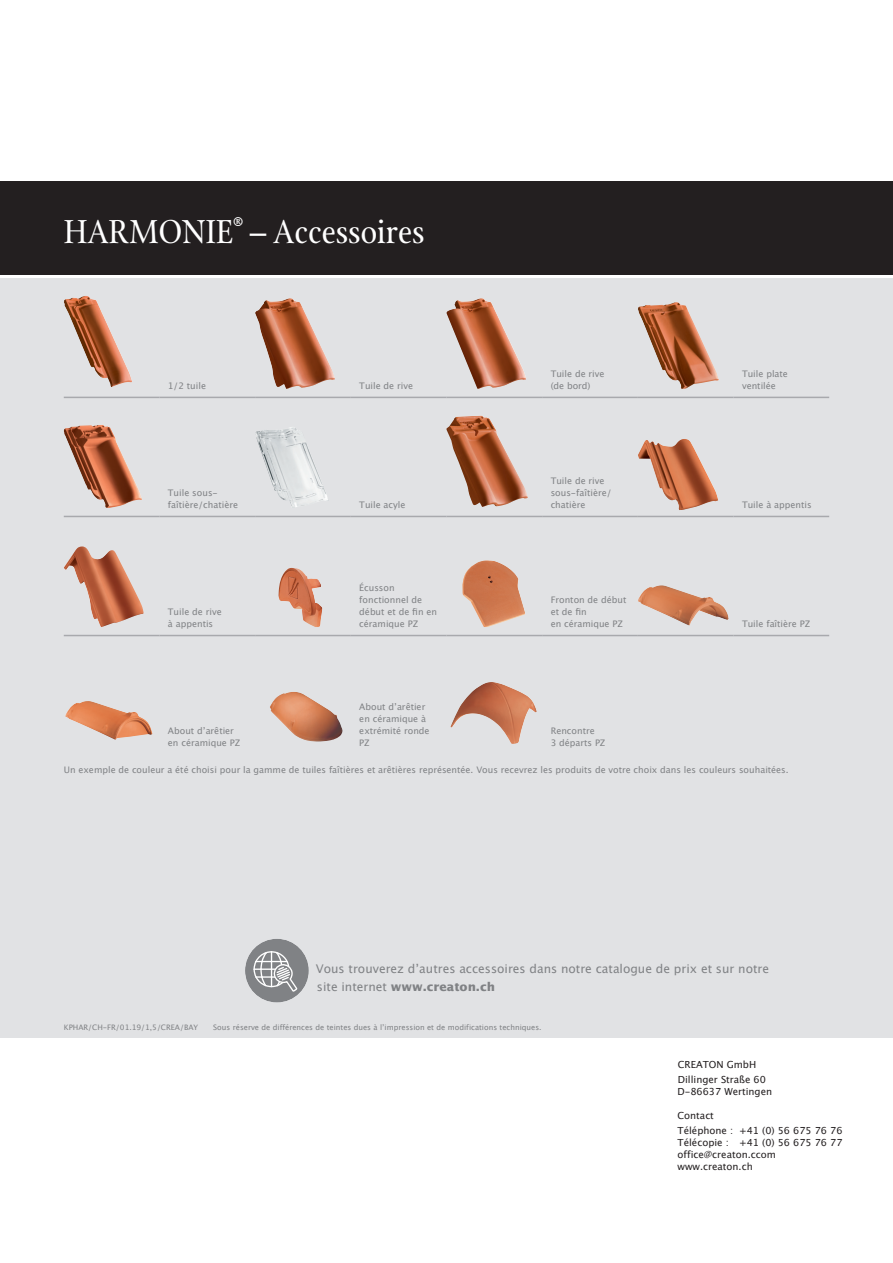
<style>
.page{position:relative;width:893px;height:1263px;background:#fff}
.page>*{position:absolute;margin:0;border:0;box-sizing:border-box;transform-origin:0 0}
.t1{font:36px "Stone Print Std";color:#fff}
.t2{font:12px "Lucida San Rom";color:#808285}
.t3{font:700 12px "Lucida San";color:#808285}
.t4{font:9.75px/15.1px "Lucida San Rom";color:#231f20}
.t5{font:9px/12px "Lucida San Rom";color:#808285}
.t6{font:7.5px "Lucida San Rom";color:#808285}
.s1{font-family:"Lucida San Rom";font-weight:400}
</style>
<div class="page">
<div style="left:0;top:279px;width:893px;height:759px;background:#e1e2e4"></div>
<hr style="left:892px;top:279px;width:1px;height:984px;background:#e1e2e4">
<div style="left:0;top:181px;width:893px;height:93px;background:#231f20"></div>
<hr style="left:64px;top:397px;width:95px;height:1px;background:#a8a9ad">
<hr style="left:159px;top:397px;width:96px;height:1px;background:#a8a9ad">
<hr style="left:255px;top:397px;width:96px;height:1px;background:#a8a9ad">
<hr style="left:351px;top:397px;width:95px;height:1px;background:#a8a9ad">
<hr style="left:446px;top:397px;width:96px;height:1px;background:#a8a9ad">
<hr style="left:542px;top:397px;width:96px;height:1px;background:#a8a9ad">
<hr style="left:638px;top:397px;width:95px;height:1px;background:#a8a9ad">
<hr style="left:733px;top:397px;width:96px;height:1px;background:#a8a9ad">
<hr style="left:64px;top:516px;width:95px;height:1px;background:#a8a9ad">
<hr style="left:159px;top:516px;width:96px;height:1px;background:#a8a9ad">
<hr style="left:255px;top:516px;width:96px;height:1px;background:#a8a9ad">
<hr style="left:351px;top:516px;width:95px;height:1px;background:#a8a9ad">
<hr style="left:446px;top:516px;width:96px;height:1px;background:#a8a9ad">
<hr style="left:542px;top:516px;width:96px;height:1px;background:#a8a9ad">
<hr style="left:638px;top:516px;width:95px;height:1px;background:#a8a9ad">
<hr style="left:733px;top:516px;width:96px;height:1px;background:#a8a9ad">
<hr style="left:64px;top:635px;width:95px;height:1px;background:#a8a9ad">
<hr style="left:159px;top:635px;width:96px;height:1px;background:#a8a9ad">
<hr style="left:638px;top:635px;width:95px;height:1px;background:#a8a9ad">
<hr style="left:733px;top:635px;width:96px;height:1px;background:#a8a9ad">
<hr style="left:255px;top:635px;width:96px;height:1px;background:#a8a9ad">
<hr style="left:351px;top:635px;width:95px;height:1px;background:#a8a9ad">
<hr style="left:446px;top:635px;width:96px;height:1px;background:#a8a9ad">
<hr style="left:542px;top:635px;width:96px;height:1px;background:#a8a9ad">
<img style="left:64px;top:296px;width:68px;height:91px">
<img style="left:255px;top:298px;width:80px;height:91px">
<img style="left:446px;top:298px;width:80px;height:91px">
<img style="left:638px;top:302px;width:81px;height:87px">
<img style="left:64px;top:425px;width:78px;height:83px">
<img style="left:255px;top:427px;width:73px;height:80px">
<img style="left:446px;top:416px;width:82px;height:91px">
<img style="left:638px;top:439px;width:80px;height:71px">
<img style="left:64px;top:546px;width:80px;height:81px">
<img style="left:279px;top:568px;width:44px;height:59px">
<img style="left:462px;top:560px;width:63px;height:67px">
<img style="left:638px;top:585px;width:91px;height:40px">
<img style="left:65px;top:701px;width:88px;height:39px">
<img style="left:270px;top:692px;width:73px;height:49px">
<img style="left:450px;top:682px;width:87px;height:62px">
<div style="left:245px;top:939px;width:64px;height:63px;background:#808285;border-radius:50%"></div>
<svg style="left:253px;top:951px;width:45px;height:41px"></svg>
<h1 class="t1" style="left:64px;top:210px;width:362px">HARMONIE<sup>®</sup> – Accessoires</h1>
<p class="t5" style="left:168px;top:380px;width:40px">1/2 tuile</p>
<p class="t5" style="left:359px;top:380px;width:55px">Tuile de rive</p>
<p class="t5" style="left:168px;top:487px;width:72px">Tuile sous&shy;faîtière/chatière</p>
<p class="t5" style="left:168px;top:606px;width:55px">Tuile de rive à appentis</p>
<p class="t5" style="left:359px;top:499px;width:48px">Tuile acyle</p>
<p class="t5" style="left:359px;top:582px;width:79px">Écusson fonctionnel de début et de fin en céramique PZ</p>
<p class="t5" style="left:551px;top:368px;width:55px">Tuile de rive (de bord)</p>
<p class="t5" style="left:742px;top:368px;width:47px">Tuile plate ventilée</p>
<p class="t5" style="left:551px;top:475px;width:62px">Tuile de rive sous-faîtière/ chatière</p>
<p class="t5" style="left:551px;top:594px;width:77px">Fronton de début et de fin<br>en céramique PZ</p>
<p class="t5" style="left:742px;top:499px;width:71px">Tuile à appentis</p>
<p class="t5" style="left:742px;top:618px;width:70px">Tuile faîtière PZ</p>
<p class="t5" style="left:359px;top:701px;width:72px">About d’arêtier en céramique à extrémité ronde<br>PZ</p>
<p class="t5" style="left:168px;top:725px;width:74px">About d’arêtier en céramique PZ</p>
<p class="t5" style="left:551px;top:725px;width:56px">Rencontre<br>3 départs PZ</p>
<p class="t5" style="left:64px;top:764px;width:726px">Un exemple de couleur a été choisi pour la gamme de tuiles faîtières et arêtières représentée. Vous recevrez les produits de votre choix dans les couleurs souhaitées.</p>
<h2 class="t2" style="left:316px;top:961px;width:455px">Vous trouverez d’autres accessoires dans notre catalogue de prix et sur notre</h2>
<h2 class="t3" style="left:317px;top:979px;width:180px"><span class="s1">site internet</span> www.creaton.ch</h2>
<p class="t6" style="left:64px;top:1023px;width:136px">KPHAR/CH-FR/01.19/1,5/CREA/BAY</p>
<p class="t6" style="left:213px;top:1023px;width:330px">Sous réserve de différences de teintes dues à l’impression et de modifications techniques.</p>
<p class="t4" style="left:678px;top:1057px;width:90px">CREATON GmbH<br>Dillinger Straße 60</p>
<p class="t4" style="left:677px;top:1084px;width:96px">D-86637 Wertingen</p>
<p class="t4" style="left:677px;top:1108px;width:166px">Contact<br>Téléphone : +41 (0) 56 675 76 76</p>
<p class="t4" style="left:677px;top:1137px;width:166px;line-height:12px">Télécopie : +41 (0) 56 675 76 77 office@creaton.ccom www.creaton.ch</p>
</div>
